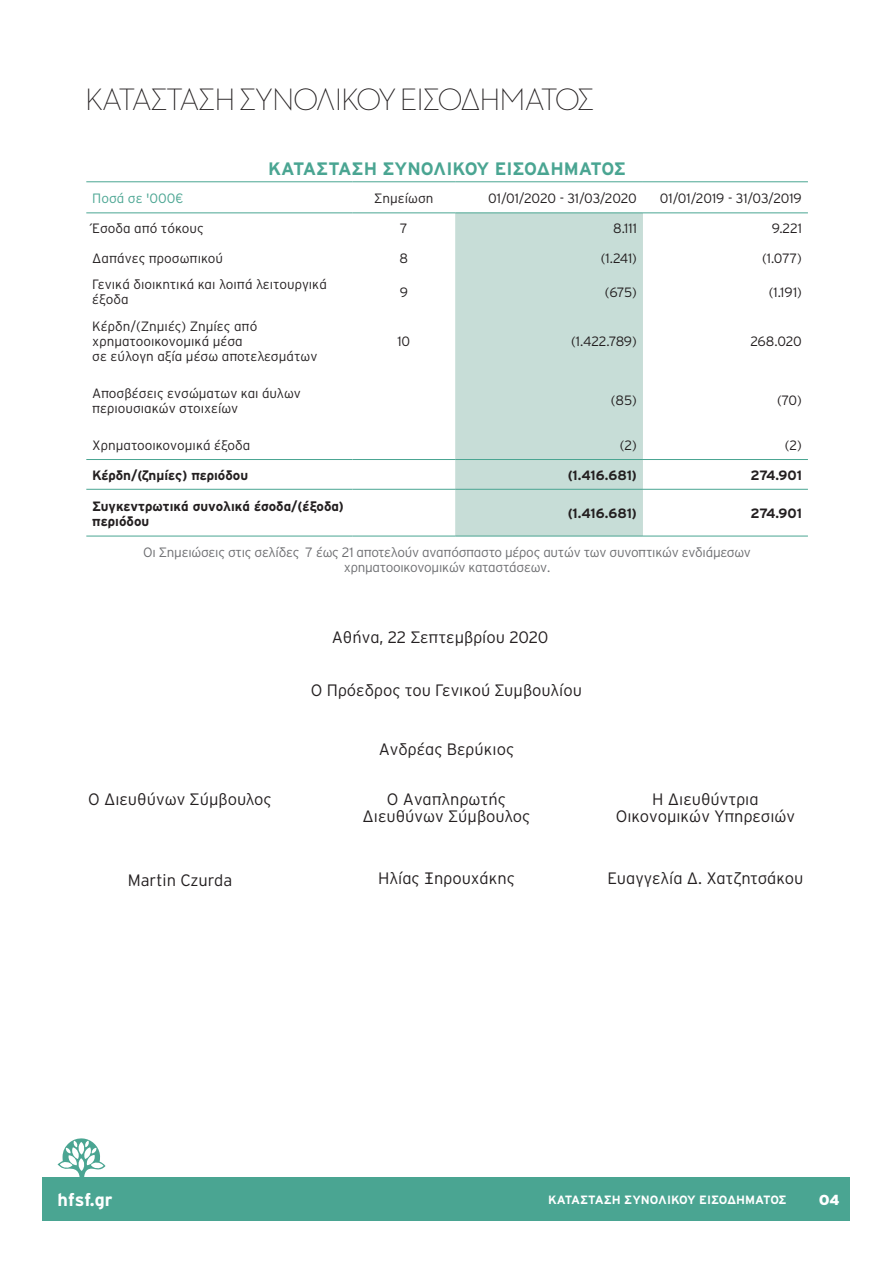
<style>
.page{position:relative;width:893px;height:1263px;background:#fff}
.page>*{position:absolute;margin:0;border:0;box-sizing:border-box;transform-origin:0 0}
.SECOND_TITLE{font:300 31.5px "Neutraface Two Disp Greek";letter-spacing:-.03em;color:#231f20}
.t1{font:700 18px "Interstate GR";color:#4aa592}
.t2{font:700 18px "Interstate GR";color:#fff}
.TEXT{font:300 16.5px "Interstate GR";color:#231f20}
.t3{font:15px "Neutraface Two Disp Greek Titl";color:#fff}
.SECOND_TITLE-2{font:300 13.5px/15px "Interstate GR";color:#231f20}
.SECOND_TITLE-3{font:300 13.5px/15px "Interstate GR";letter-spacing:-.02em;color:#6c6d70;text-align:center}
.t4{font:700 13.5px/15px "Interstate GR";color:#231f20}
.SECOND_TITLE-4{font:300 13.5px "Interstate GR";letter-spacing:-.02em;color:#231f20}
.t5{font:300 13.5px "Interstate GR";color:#4aa592}
.t6{font:700 12px "Interstate GR";color:#fff}
</style>
<div class="page">
<div style="left:43px;top:1177px;width:807px;height:43px;background:#4aa592"></div>
<svg style="left:58px;top:1138px;width:47px;height:39px"></svg>
<div style="left:455px;top:213px;width:188px;height:323px;background:#c7ddd7"></div>
<hr style="left:86px;top:181px;width:266px;height:1px;background:#4aa592">
<hr style="left:352px;top:181px;width:103px;height:1px;background:#4aa592">
<hr style="left:455px;top:181px;width:188px;height:1px;background:#4aa592">
<hr style="left:643px;top:181px;width:165px;height:1px;background:#4aa592">
<hr style="left:86px;top:212px;width:266px;height:1px;background:#4aa592">
<hr style="left:352px;top:212px;width:103px;height:1px;background:#4aa592">
<hr style="left:455px;top:212px;width:188px;height:1px;background:#4aa592">
<hr style="left:643px;top:212px;width:165px;height:1px;background:#4aa592">
<hr style="left:86px;top:536px;width:266px;height:1px;background:#4aa592">
<hr style="left:352px;top:536px;width:103px;height:1px;background:#4aa592">
<hr style="left:455px;top:536px;width:188px;height:1px;background:#4aa592">
<hr style="left:643px;top:536px;width:165px;height:1px;background:#4aa592">
<hr style="left:86px;top:489px;width:266px;height:1px;background:#4aa592">
<hr style="left:352px;top:489px;width:103px;height:1px;background:#4aa592">
<hr style="left:455px;top:489px;width:188px;height:1px;background:#4aa592">
<hr style="left:643px;top:489px;width:165px;height:1px;background:#4aa592">
<hr style="left:86px;top:459px;width:266px;height:1px;background:#4aa592">
<hr style="left:352px;top:459px;width:103px;height:1px;background:#4aa592">
<hr style="left:455px;top:459px;width:188px;height:1px;background:#4aa592">
<hr style="left:643px;top:459px;width:165px;height:1px;background:#4aa592">
<p class="SECOND_TITLE" style="left:85px;top:82px;width:511px">ΚΑΤΆΣΤΑΣΗ ΣΥΝΟΛΙΚΟΎ ΕΙΣΟΔΉ ΜΑΤΟΣ</p>
<p class="t1" style="left:268px;top:158px;width:359px">ΚΑΤΆΣΤΑΣΗ ΣΥΝΟΛΙΚΟΎ ΕΙΣΟΔΉ ΜΑΤΟΣ</p>
<p class="t5" style="left:92px;top:190px;width:93px">Ποσά σε '000€</p>
<p class="SECOND_TITLE-2" style="left:374px;top:190px;width:61px">Σημείωση</p>
<p class="SECOND_TITLE-4" style="left:488px;top:190px;width:150px">01/01/2020 - 31/03/2020</p>
<p class="SECOND_TITLE-2" style="left:660px;top:190px;width:143px">01/01/2019 - 31/03/2019</p>
<p class="SECOND_TITLE-2" style="left:92px;top:221px;width:113px">Έσοδα από τόκους</p>
<p class="SECOND_TITLE-2" style="left:400px;top:221px;width:9px">7</p>
<p class="SECOND_TITLE-2" style="left:613px;top:221px;width:25px">8.111</p>
<p class="SECOND_TITLE-2" style="left:772px;top:221px;width:32px">9.221</p>
<p class="SECOND_TITLE-2" style="left:92px;top:251px;width:132px">Δαπάνες προσωπικού</p>
<p class="SECOND_TITLE-2" style="left:400px;top:251px;width:10px">8</p>
<p class="SECOND_TITLE-2" style="left:601px;top:251px;width:38px">(1.241)</p>
<p class="SECOND_TITLE-2" style="left:762px;top:251px;width:41px">(1.077)</p>
<p class="SECOND_TITLE-2" style="left:92px;top:277px;width:236px">Γενικά διοικητικά και λοιπά λειτουργικά έξοδα</p>
<p class="SECOND_TITLE-2" style="left:400px;top:285px;width:10px">9</p>
<p class="SECOND_TITLE-2" style="left:605px;top:285px;width:34px">(675)</p>
<p class="SECOND_TITLE-2" style="left:769px;top:285px;width:35px">(1.191)</p>
<p class="SECOND_TITLE-2" style="left:92px;top:318px;width:167px">Κέρδη/(Ζημιές) Ζημίες από χρηματοοικονομικά μέσα</p>
<p class="SECOND_TITLE-2" style="left:92px;top:348px;width:227px">σε εύλογη αξία μέσω αποτελεσμάτων</p>
<p class="SECOND_TITLE-2" style="left:397px;top:333px;width:14px">10</p>
<p class="SECOND_TITLE-2" style="left:571px;top:333px;width:67px">(1.422.789)</p>
<p class="SECOND_TITLE-2" style="left:750px;top:333px;width:53px">268.020</p>
<p class="SECOND_TITLE-2" style="left:92px;top:385px;width:210px">Αποσβέσεις ενσώματων και άυλων περιουσιακών στοιχείων</p>
<p class="SECOND_TITLE-2" style="left:611px;top:393px;width:27px">(85)</p>
<p class="SECOND_TITLE-2" style="left:777px;top:393px;width:26px">(70)</p>
<p class="SECOND_TITLE-2" style="left:92px;top:438px;width:160px">Χρηματοοικονομικά έξοδα</p>
<p class="SECOND_TITLE-2" style="left:620px;top:438px;width:19px">(2)</p>
<p class="SECOND_TITLE-2" style="left:785px;top:438px;width:19px">(2)</p>
<p class="t4" style="left:92px;top:467px;width:157px">Κέρδη/(ζημίες) περιόδου</p>
<p class="t4" style="left:568px;top:467px;width:71px">(1.416.681)</p>
<p class="t4" style="left:751px;top:467px;width:53px">274.901</p>
<p class="t4" style="left:92px;top:498px;width:253px">Συγκεντρωτικά συνολικά έσοδα/(έξοδα) περιόδου</p>
<p class="t4" style="left:568px;top:506px;width:71px">(1.416.681)</p>
<p class="t4" style="left:751px;top:506px;width:53px">274.901</p>
<p class="SECOND_TITLE-3" style="left:143px;top:545px;width:609px">Οι Σημειώσεις στις σελίδες 7 έως 21 αποτελούν αναπόσπαστο μέρος αυτών των συνοπτικών ενδιάμεσων χρηματοοικονομικών καταστάσεων.</p>
<p class="TEXT" style="left:88px;top:790px;width:185px">Ο Διευθύνων Σύμβουλος</p>
<p class="TEXT" style="left:128px;top:871px;width:106px">Martin Czurda</p>
<p class="TEXT" style="left:332px;top:628px;width:218px">Αθήνα, 22 Σεπτεμβρίου 2020</p>
<p class="TEXT" style="left:311px;top:681px;width:273px">Ο Πρόεδρος του Γενικού Συμβουλίου</p>
<p class="TEXT" style="left:379px;top:740px;width:137px">Ανδρέας Βερύκιος</p>
<p class="TEXT" style="left:387px;top:790px;width:121px">Ο Αναπληρωτής</p>
<p class="TEXT" style="left:363px;top:807px;width:169px">Διευθύνων Σύμβουλος</p>
<p class="TEXT" style="left:378px;top:869px;width:138px">Ηλίας Ξηρουχάκης</p>
<p class="TEXT" style="left:652px;top:790px;width:108px">Η Διευθύντρια</p>
<p class="TEXT" style="left:616px;top:807px;width:181px">Οικονομικών Υπηρεσιών</p>
<p class="TEXT" style="left:607px;top:869px;width:197px">Ευαγγελία Δ. Χατζητσάκου</p>
<h2 class="t2" style="left:58px;top:1190px;width:57px">hfsf.gr</h2>
<p class="t3" style="left:819px;top:1190px;width:22px">04</p>
<p class="t6" style="left:548px;top:1193px;width:240px">ΚΑΤΆΣΤΑΣΗ ΣΥΝΟΛΙΚΟΎ ΕΙΣΟΔΉ ΜΑΤΟΣ</p>
</div>
